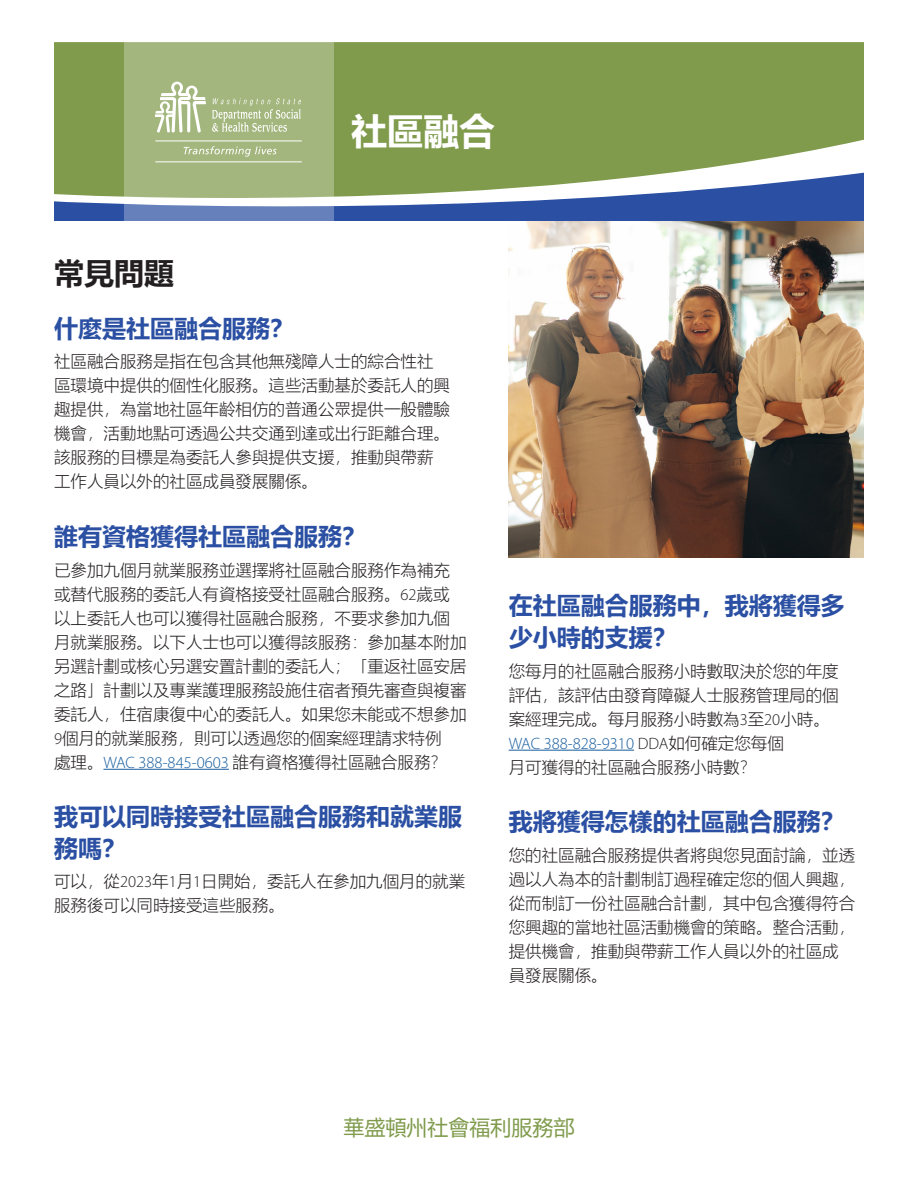
<style>
.page{position:relative;width:918px;height:1188px;background:#fff}
.page>*{position:absolute;margin:0;border:0;box-sizing:border-box;transform-origin:0 0}
.t1{font:700 36px "Microsoft Ya Hei";color:#fff}
.t2{font:700 30px "Microsoft Ya Hei";color:#231f20}
.t3{font:700 24px/31.5px "Microsoft Ya Hei";color:#2b50a3}
.t4{font:21px "Microsoft Ya Hei";color:#809b4c}
.t5{font:300 16.5px/24px "Microsoft Ya Hei";color:#231f20}
.s1{font-family:"Myriad Pro"}
.s2{font-family:"Myriad Pro";color:#175d9e}
</style>
<div class="page">
<svg style="left:54px;top:42px;width:810px;height:178px;background:#809a68"></svg>
<svg style="left:124px;top:42px;width:210px;height:179px;background:#a2b48b"></svg>
<svg style="left:212px;top:98px;width:89px;height:34px;background:#b3c394"></svg>
<svg style="left:155px;top:82px;width:51px;height:51px"></svg>
<hr style="left:155px;top:140px;width:147px;height:1px;background:#fff">
<hr style="left:155px;top:161px;width:147px;height:1px;background:#fff">
<svg style="left:184px;top:146px;width:93px;height:11px"></svg>
<hr style="left:104px;top:769px;width:125px;height:1px;background:#175d9e">
<hr style="left:509px;top:750px;width:125px;height:1px;background:#175d9e">
<img style="left:509px;top:222px;width:355px;height:336px">
<p class="t1" style="left:351px;top:106px;width:145px">社區融合</p>
<p class="t2" style="left:54px;top:253px;width:121px">常見問題</p>
<p class="t3" style="left:54px;top:311px;width:241px">什麼是社區融合服務？</p>
<p class="t5" style="left:54px;top:349px;width:397px">社區融合服務是指在包含其他無殘障人士的綜合性社區環境中提供的個性化服務。這些活動基於委託人的興趣提供，為當地社區年齡相仿的普通公眾提供一般體驗機會，活動地點可透過公共交通到達或出行距離合理。該服務的目標是為委託人參與提供支援，推動與帶薪工作人員以外的社區成員發展關係。</p>
<p class="t3" style="left:54px;top:520px;width:313px">誰有資格獲得社區融合服務？</p>
<p class="t5" style="left:54px;top:557px;width:414px">已參加九個月就業服務並選擇將社區融合服務作為補充或替代服務的委託人有資格接受社區融合服務。<span class="s1">62</span>歲或以上委託人也可以獲得社區融合服務，不要求參加九個月就業服務。以下人士也可以獲得該服務：參加基本附加另選計劃或核心另選安置計劃的委託人；「重返社區安居之路」計劃以及專業護理服務設施住宿者預先審查與複審委託人，住宿康復中心的委託人。如果您未能或不想參加<br><span class="s1">9</span>個月的就業服務，則可以透過您的個案經理請求特例<br>處理。<span class="s2">WAC 388-845-0603</span> 誰有資格獲得社區融合服務？</p>
<p class="t3" style="left:54px;top:800px;width:409px">我可以同時接受社區融合服務和就業服務嗎？</p>
<p class="t5" style="left:54px;top:869px;width:413px">可以，從<span class="s1">2023</span>年<span class="s1">1</span>月<span class="s1">1</span>日開始，委託人在參加九個月的就業服務後可以同時接受這些服務。</p>
<p class="t3" style="left:509px;top:589px;width:337px">在社區融合服務中，我將獲得多少小時的支援？</p>
<p class="t5" style="left:509px;top:658px;width:331px">您每月的社區融合服務小時數取決於您的年度評估，該評估由發育障礙人士服務管理局的個案經理完成。每月服務小時數為<span class="s1">3</span>至<span class="s1">20</span>小時。<br><span class="s2">WAC 388-828-9310</span> <span class="s1">DDA</span>如何確定您每個<br>月可獲得的社區融合服務小時數？</p>
<p class="t3" style="left:509px;top:805px;width:337px">我將獲得怎樣的社區融合服務？</p>
<p class="t5" style="left:509px;top:842px;width:348px">您的社區融合服務提供者將與您見面討論，並透過以人為本的計劃制訂過程確定您的個人興趣，從而制訂一份社區融合計劃，其中包含獲得符合您興趣的當地社區活動機會的策略。整合活動，提供機會，推動與帶薪工作人員以外的社區成員發展關係。</p>
<p class="t4" style="left:344px;top:1113px;width:232px">華盛頓州社會福利服務部</p>
</div>
